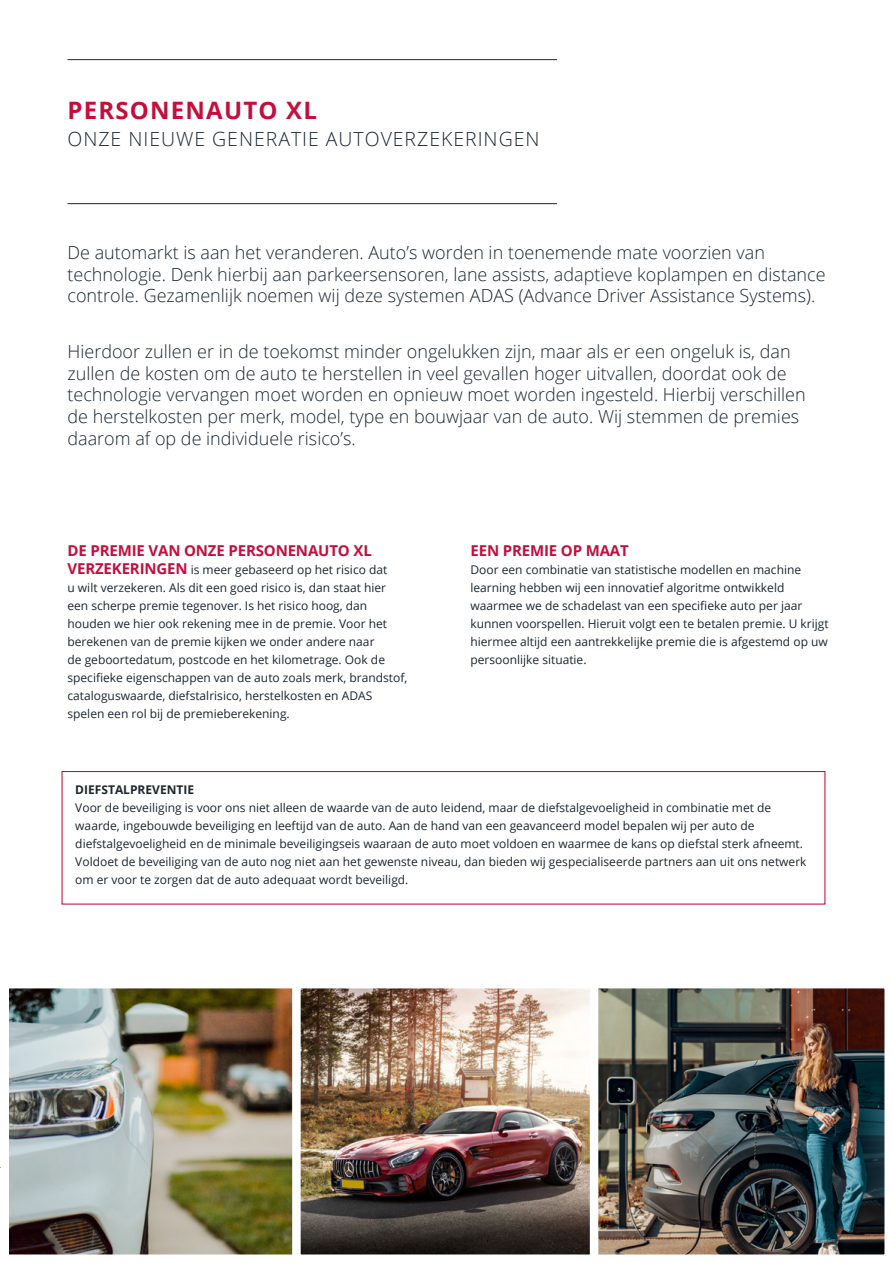
<style>
.page{position:relative;width:893px;height:1263px;background:#fff}
.page>*{position:absolute;margin:0;border:0;box-sizing:border-box;transform-origin:0 0}
.t1{font:700 24px "Open Sans";letter-spacing:.05em;color:#c40e3c}
.t2{font:300 19.5px "Open Sans";letter-spacing:.05em;color:#1b2630}
.t3{font:300 18px/21.6px "Open Sans";color:#1b2630}
.t4{font:700 15px "Open Sans";letter-spacing:-.01em;color:#c40e3c}
.t5{font:12px/18px "Open Sans";color:#1b2630}
.t6{font:700 12px "Open Sans";color:#1b2630}
.s1{font-weight:700;font-size:15px;color:#c40e3c}
</style>
<div class="page">
<div style="left:61px;top:771px;width:764px;height:133px;border:1px solid #c40e3c"></div>
<hr style="left:68px;top:59px;width:489px;height:1px;background:#1b2630">
<hr style="left:68px;top:203px;width:489px;height:1px;background:#1b2630">
<img style="left:10px;top:990px;width:282px;height:263px">
<div style="left:0;top:980px;width:307px;height:283px;border:9px solid #fff"></div>
<img style="left:598px;top:990px;width:285px;height:263px">
<div style="left:587px;top:980px;width:306px;height:283px;border:9px solid #fff"></div>
<img style="left:302px;top:990px;width:286px;height:263px">
<div style="left:292px;top:980px;width:306px;height:283px;border:9px solid #fff"></div>
<h1 class="t1" style="left:68px;top:93px;width:251px">PERSONENAUTO XL</h1>
<h2 class="t2" style="left:68px;top:125px;width:473px">ONZE NIEUWE GENERATIE AUTOVERZEKERINGEN</h2>
<p class="t3" style="left:68px;top:241px;width:760px">De automarkt is aan het veranderen. Auto’s worden in toenemende mate voorzien van technologie. Denk hierbij aan parkeersensoren, lane assists, adaptieve koplampen en distance controle. Gezamenlijk noemen wij deze systemen ADAS (Advance Driver Assistance Systems).</p>
<p class="t3" style="left:68px;top:340px;width:740px">Hierdoor zullen er in de toekomst minder ongelukken zijn, maar als er een ongeluk is, dan zullen de kosten om de auto te herstellen in veel gevallen hoger uitvallen, doordat ook de technologie vervangen moet worden en opnieuw moet worden ingesteld. Hierbij verschillen de herstelkosten per merk, model, type en bouwjaar van de auto. Wij stemmen de premies daarom af op de individuele risico’s.</p>
<p class="t4" style="left:68px;top:540px;width:306px">DE PREMIE VAN ONZE PERSONENAUTO XL</p>
<p class="t5" style="left:67px;top:560px;width:341px"><span class="s1">VERZEKERINGEN</span> is meer gebaseerd op het risico dat<br>u wilt verzekeren. Als dit een goed risico is, dan staat hier een scherpe premie tegenover. Is het risico hoog, dan houden we hier ook rekening mee in de premie. Voor het berekenen van de premie kijken we onder andere naar<br>de geboortedatum, postcode en het kilometrage. Ook de specifieke eigenschappen van de auto zoals merk, brandstof, cataloguswaarde, diefstalrisico, herstelkosten en ADAS spelen een rol bij de premieberekening.</p>
<p class="t4" style="left:470px;top:540px;width:160px">EEN PREMIE OP MAAT</p>
<p class="t5" style="left:470px;top:560px;width:360px">Door een combinatie van statistische modellen en machine learning hebben wij een innovatief algoritme ontwikkeld waarmee we de schadelast van een specifieke auto per jaar kunnen voorspellen. Hieruit volgt een te betalen premie. U krijgt hiermee altijd een aantrekkelijke premie die is afgestemd op uw persoonlijke situatie.</p>
<p class="t6" style="left:75px;top:781px;width:120px">DIEFSTALPREVENTIE</p>
<p class="t5" style="left:75px;top:798px;width:733px">Voor de beveiliging is voor ons niet alleen de waarde van de auto leidend, maar de diefstalgevoeligheid in combinatie met de waarde, ingebouwde beveiliging en leeftijd van de auto. Aan de hand van een geavanceerd model bepalen wij per auto de diefstalgevoeligheid en de minimale beveiligingseis waaraan de auto moet voldoen en waarmee de kans op diefstal sterk afneemt.<br>Voldoet de beveiliging van de auto nog niet aan het gewenste niveau, dan bieden wij gespecialiseerde partners aan uit ons netwerk om er voor te zorgen dat de auto adequaat wordt beveiligd.</p>
</div>
